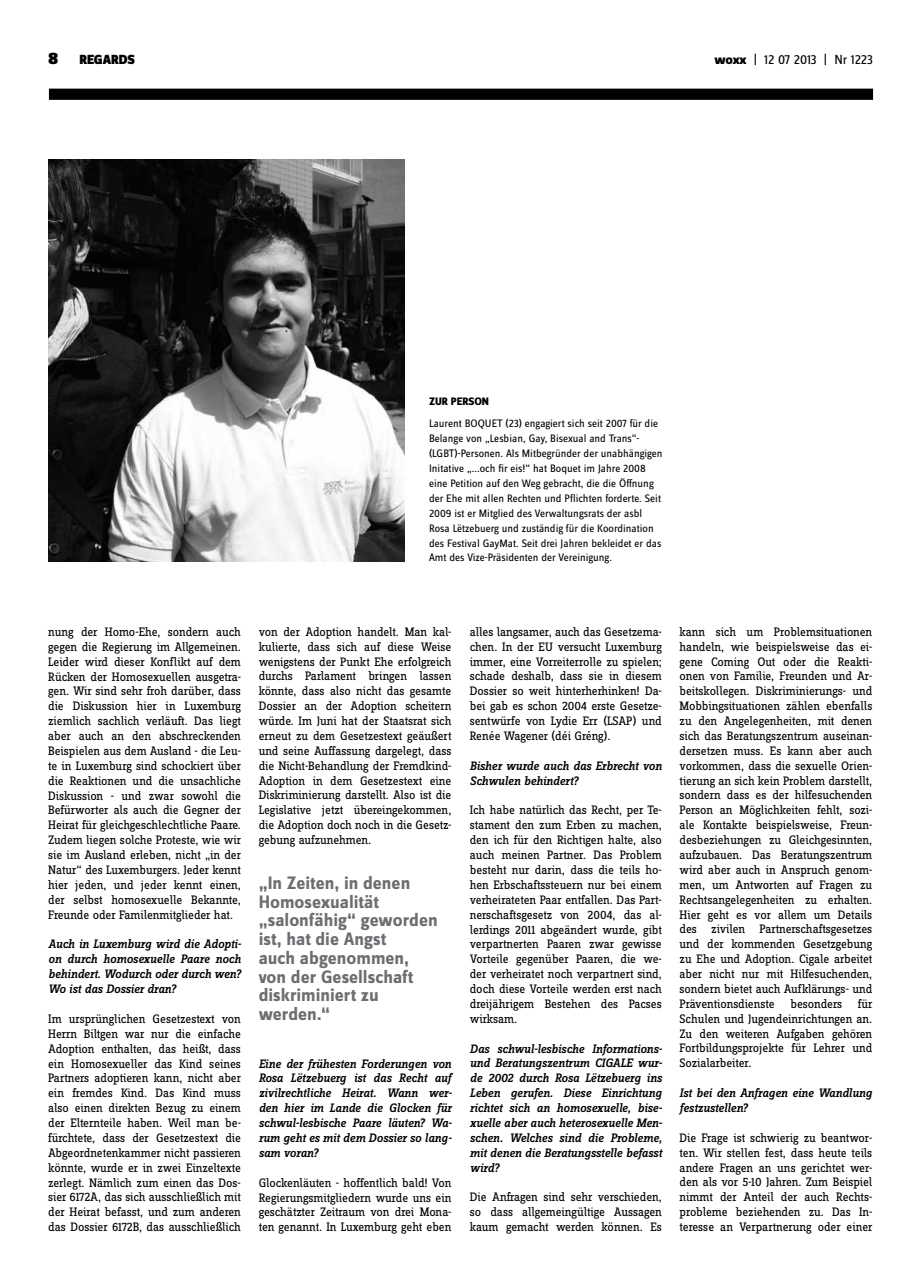
<style>
.page{position:relative;width:922px;height:1276px;background:#fff}
.page>*{position:absolute;margin:0;border:0;box-sizing:border-box;transform-origin:0 0}
.t1{font:700 18.75px/18.8px "Zine Sans Dis";color:#6d6e71}
.t2{font:13.75px "Zine Sans Dis";letter-spacing:-.02em;color:#000}
.t3{font:900 13.75px "Zine Sans Dis";letter-spacing:-.01em;color:#000}
.t4{font:12.75px/14.9px "Zine Slab Dis";letter-spacing:-.01em;color:#000;text-align:justify}
.t5{font:italic 500 12.75px/14.9px "Zine Slab Dis";letter-spacing:-.005em;color:#000;text-align:justify}
.t6{font:11.25px/14.9px "Zine Sans Dis";color:#000}
.t7{font:800 11.25px "Zine Sans Dis";color:#000}
.s1{font-size:17.5px}
.s2{font-weight:800}
</style>
<div class="page">
<img style="left:49px;top:159px;width:356px;height:402px">
<div style="left:49px;top:89px;width:823px;height:11px;background:#000"></div>
<p class="t3" style="left:48px;top:53px;width:88px"><span class="s1">8</span> REGARDS</p>
<p class="t2" style="left:714px;top:53px;width:160px"><span class="s2">WOXX</span> | 12 07 2013 | Nr 1223</p>
<p class="t7" style="left:429px;top:395px;width:61px">ZUR PERSON</p>
<p class="t6" style="left:429px;top:417px;width:235px">Laurent BOQUET (23) engagiert sich seit 2007 für die Belange von „Lesbian, Gay, Bisexual and Trans“- (LGBT)-Personen. Als Mitbegründer der unabhängigen Initative „...och fir eis!“ hat Boquet im Jahre 2008 eine Petition auf den Weg gebracht, die die Öffnung der Ehe mit allen Rechten und Pflichten forderte. Seit 2009 ist er Mitglied des Verwaltungsrats der asbl Rosa Lëtzebuerg und zuständig für die Koordination des Festival GayMat. Seit drei Jahren bekleidet er das Amt des Vize-Präsidenten der Vereinigung.</p>
<p class="t4" style="left:48px;top:625px;width:194px">nung der Homo-Ehe, sondern auch gegen die Regierung im Allgemeinen.<br>Leider wird dieser Konflikt auf dem Rücken der Homosexuellen ausgetra&shy;gen. Wir sind sehr froh darüber, dass die Diskussion hier in Luxemburg ziemlich sachlich verläuft. Das liegt aber auch an den abschreckenden Beispielen aus dem Ausland - die Leu&shy;te in Luxemburg sind schockiert über die Reaktionen und die unsachliche Diskussion - und zwar sowohl die Befürworter als auch die Gegner der Heirat für gleichgeschlechtliche Paare.<br>Zudem liegen solche Proteste, wie wir sie im Ausland erleben, nicht „in der Natur“ des Luxemburgers. Jeder kennt hier jeden, und jeder kennt einen, der selbst homosexuelle Bekannte, Freunde oder Familenmitglieder hat.</p>
<p class="t5" style="left:48px;top:937px;width:194px">Auch in Luxemburg wird die Adopti&shy;on durch homosexuelle Paare noch behindert. Wodurch oder durch wen?<br>Wo ist das Dossier dran?</p>
<p class="t4" style="left:48px;top:1012px;width:194px">Im ursprünglichen Gesetzestext von Herrn Biltgen war nur die einfache Adoption enthalten, das heißt, dass ein Homosexueller das Kind seines Partners adoptieren kann, nicht aber ein fremdes Kind. Das Kind muss also einen direkten Bezug zu einem der Elternteile haben. Weil man be&shy;fürchtete, dass der Gesetzestext die Abgeordnetenkammer nicht passieren könnte, wurde er in zwei Einzeltexte zerlegt. Nämlich zum einen das Dos&shy;sier 6172A, das sich ausschließlich mit der Heirat befasst, und zum anderen das Dossier 6172B, das ausschließlich</p>
<p class="t4" style="left:258px;top:625px;width:194px">von der Adoption handelt. Man kal&shy;kulierte, dass sich auf diese Weise wenigstens der Punkt Ehe erfolgreich durchs Parlament bringen lassen könnte, dass also nicht das gesamte Dossier an der Adoption scheitern würde. Im Juni hat der Staatsrat sich erneut zu dem Gesetzestext geäußert und seine Auffassung dargelegt, dass die Nicht-Behandlung der Fremdkind-Adoption in dem Gesetzestext eine Diskriminierung darstellt. Also ist die Legislative jetzt übereingekommen, die Adoption doch noch in die Gesetz&shy;gebung aufzunehmen.</p>
<h1 class="t1" style="left:258px;top:874px;width:180px">„In Zeiten, in denen<br>Homosexualität „salonfähig“ geworden ist, hat die Angst<br>auch abgenommen, von der Gesellschaft diskriminiert zu werden.“</h1>
<p class="t5" style="left:258px;top:1056px;width:194px">Eine der frühesten Forderungen von Rosa Lëtzebuerg ist das Recht auf zivilrechtliche Heirat. Wann wer&shy;den hier im Lande die Glocken für schwul-lesbische Paare läuten? Wa&shy;rum geht es mit dem Dossier so lang&shy;sam voran?</p>
<p class="t4" style="left:258px;top:1175px;width:194px">Glockenläuten - hoffentlich bald! Von Regierungsmitgliedern wurde uns ein geschätzter Zeitraum von drei Mona&shy;ten genannt. In Luxemburg geht eben</p>
<p class="t4" style="left:469px;top:625px;width:193px">alles langsamer, auch das Gesetzema&shy;chen. In der EU versucht Luxemburg immer, eine Vorreiterrolle zu spielen; schade deshalb, dass sie in diesem Dossier so weit hinterherhinken! Da&shy;bei gab es schon 2004 erste Gesetze&shy;sentwürfe von Lydie Err (LSAP) und Renée Wagener (déi Gréng).</p>
<p class="t5" style="left:469px;top:758px;width:193px">Bisher wurde auch das Erbrecht von<br>Schwulen behindert?</p>
<p class="t4" style="left:469px;top:803px;width:193px">Ich habe natürlich das Recht, per Te&shy;stament den zum Erben zu machen, den ich für den Richtigen halte, also auch meinen Partner. Das Problem besteht nur darin, dass die teils ho&shy;hen Erbschaftssteuern nur bei einem verheirateten Paar entfallen. Das Part&shy;nerschaftsgesetz von 2004, das al&shy;lerdings 2011 abgeändert wurde, gibt verpartnerten Paaren zwar gewisse Vorteile gegenüber Paaren, die we&shy;der verheiratet noch verpartnert sind, doch diese Vorteile werden erst nach dreijährigem Bestehen des Pacses wirksam.</p>
<p class="t5" style="left:469px;top:1041px;width:194px">Das schwul-lesbische Informations&shy;und Beratungszentrum CIGALE wur&shy;de 2002 durch Rosa Lëtzebuerg ins Leben gerufen. Diese Einrichtung richtet sich an homosexuelle, bise&shy;xuelle aber auch heterosexuelle Men&shy;schen. Welches sind die Probleme, mit denen die Beratungsstelle befasst wird?</p>
<p class="t4" style="left:469px;top:1190px;width:193px">Die Anfragen sind sehr verschieden, so dass allgemeingültige Aussagen kaum gemacht werden können. Es</p>
<p class="t4" style="left:679px;top:625px;width:194px">kann sich um Problemsituationen handeln, wie beispielsweise das ei&shy;gene Coming Out oder die Reakti&shy;onen von Familie, Freunden und Ar&shy;beitskollegen. Diskriminierungs- und Mobbingsituationen zählen ebenfalls zu den Angelegenheiten, mit denen sich das Beratungszentrum auseinan&shy;dersetzen muss. Es kann aber auch vorkommen, dass die sexuelle Orien&shy;tierung an sich kein Problem darstellt, sondern dass es der hilfesuchenden Person an Möglichkeiten fehlt, sozi&shy;ale Kontakte beispielsweise, Freun&shy;desbeziehungen zu Gleichgesinnten, aufzubauen. Das Beratungszentrum wird aber auch in Anspruch genom&shy;men, um Antworten auf Fragen zu Rechtsangelegenheiten zu erhalten.<br>Hier geht es vor allem um Details des zivilen Partnerschaftsgesetzes und der kommenden Gesetzgebung zu Ehe und Adoption. Cigale arbeitet aber nicht nur mit Hilfesuchenden, sondern bietet auch Aufklärungs- und Präventionsdienste besonders für Schulen und Jugendeinrichtungen an.<br>Zu den weiteren Aufgaben gehören Fortbildungsprojekte für Lehrer und Sozialarbeiter.</p>
<p class="t5" style="left:679px;top:1085px;width:194px">Ist bei den Anfragen eine Wandlung festzustellen?</p>
<p class="t4" style="left:679px;top:1131px;width:194px">Die Frage ist schwierig zu beantwor&shy;ten. Wir stellen fest, dass heute teils andere Fragen an uns gerichtet wer&shy;den als vor 5-10 Jahren. Zum Beispiel nimmt der Anteil der auch Rechts&shy;probleme beziehenden zu. Das In&shy;teresse an Verpartnerung oder einer</p>
</div>
